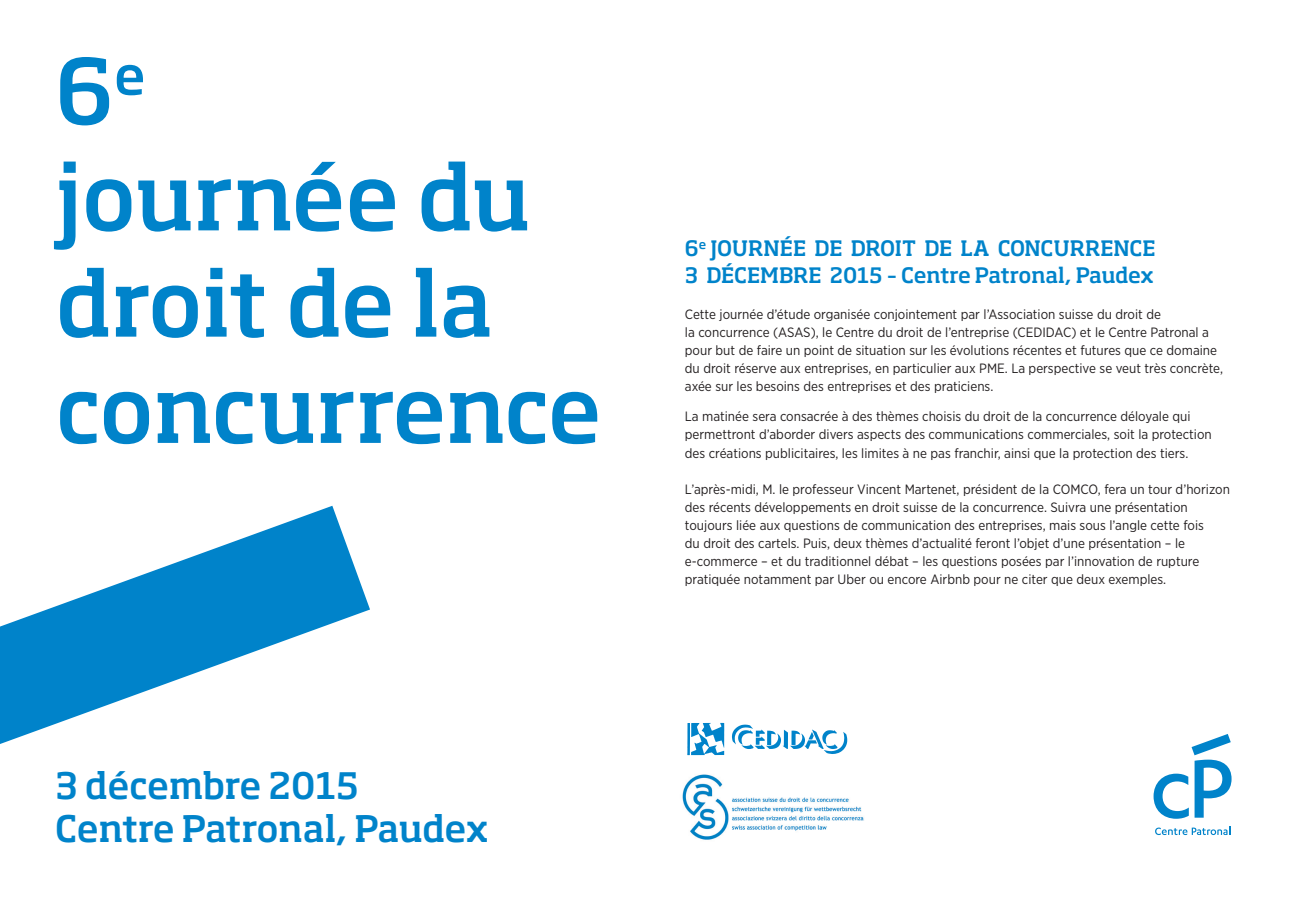
<style>
.page{position:relative;width:1289px;height:919px;background:#fff}
.page>*{position:absolute;margin:0;border:0;box-sizing:border-box;transform-origin:0 0}
.t1{font:500 88.5px/106.2px "Soho Std";letter-spacing:-.01em;color:#0083ca}
.t2{font:500 36px/43.2px "Soho Std";letter-spacing:-.01em;color:#0083ca}
.t3{font:500 21px/27px "Soho Std";letter-spacing:-.005em;color:#0083ca}
.t4{font:13.5px/18px "Gotham Narrow";color:#231f20}
</style>
<div class="page">
<svg style="left:732px;top:724px;width:115px;height:30px"></svg>
<svg style="left:687px;top:722px;width:37px;height:33px"></svg>
<img style="left:682px;top:774px;width:182px;height:66px">
<svg style="left:1155px;top:826px;width:75px;height:9px"></svg>
<svg style="left:1153px;top:734px;width:78px;height:84px"></svg>
<svg style="left:0;top:505px;width:370px;height:239px"></svg>
<h1 class="t1" style="left:55px;top:36px;width:548px">6<sup>e<br></sup>journée du droit de la concurrence</h1>
<h2 class="t2" style="left:55px;top:763px;width:435px">3 décembre 2015<br>Centre Patronal, Paudex</h2>
<h3 class="t3" style="left:685px;top:234px;width:472px">6<sup>e</sup> JOURNÉE DE DROIT DE LA CONCURRENCE<br>3 DÉCEMBRE 2015 – Centre Patronal, Paudex</h3>
<p class="t4" style="left:685px;top:304px;width:539px">Cette journée d’étude organisée conjointement par l’Association suisse du droit de<br>la concurrence (ASAS), le Centre du droit de l’entreprise (CEDIDAC) et le Centre Patronal a pour but de faire un point de situation sur les évolutions récentes et futures que ce domaine du droit réserve aux entreprises, en particulier aux PME. La perspective se veut très concrète, axée sur les besoins des entreprises et des praticiens.</p>
<p class="t4" style="left:685px;top:407px;width:528px">La matinée sera consacrée à des thèmes choisis du droit de la concurrence déloyale qui permettront d’aborder divers aspects des communications commerciales, soit la protection des créations publicitaires, les limites à ne pas franchir, ainsi que la protection des tiers.</p>
<p class="t4" style="left:685px;top:479px;width:546px">L’après-midi, M. le professeur Vincent Martenet, président de la COMCO, fera un tour d’horizon des récents développements en droit suisse de la concurrence. Suivra une présentation toujours liée aux questions de communication des entreprises, mais sous l’angle cette fois<br>du droit des cartels. Puis, deux thèmes d’actualité feront l’objet d’une présentation – le e-commerce – et du traditionnel débat – les questions posées par l’innovation de rupture pratiquée notamment par Uber ou encore Airbnb pour ne citer que deux exemples.</p>
</div>
